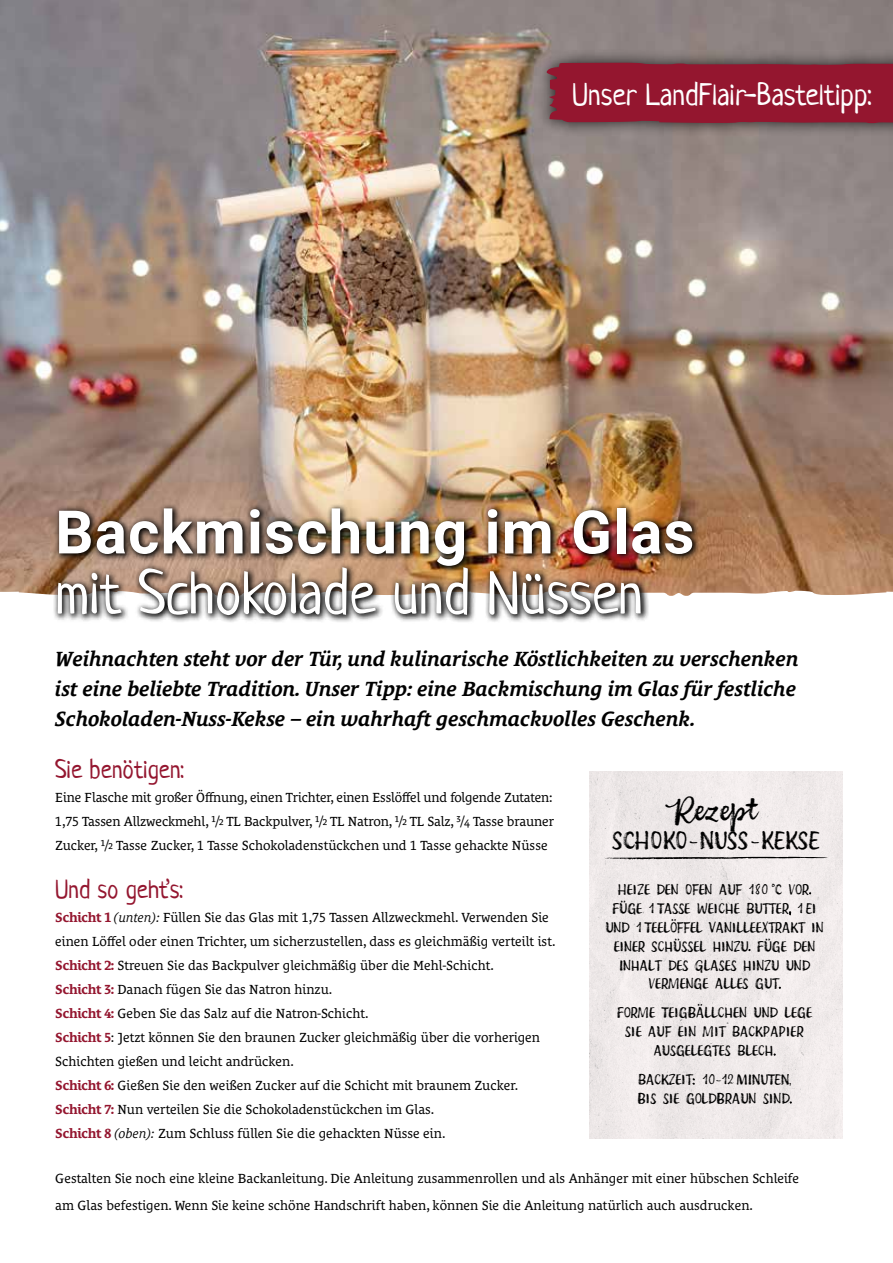
<style>
.page{position:relative;width:893px;height:1263px;background:#fff}
.page>*{position:absolute;margin:0;border:0;box-sizing:border-box;transform-origin:0 0}
.t1{font:60px "Neucha";color:#fff}
.t2{font:700 60px "Roboto";letter-spacing:.02em;color:#fff}
.t3{font:39.15px "Brushberry Sans One";color:#000}
.t4{font:30.6px "Neucha";color:#fff}
.t5{font:25.5px "Neucha";color:#94162f}
.t6{font:24.3px "Brushberry Script";color:#000}
.t7{font:22.95px/18.9px "Brushberry Sans One";letter-spacing:-.01em;color:#000;text-align:center}
.t8{font:italic 700 21px/30px "Le Monde Courrier Std";letter-spacing:-.01em;color:#000;text-align:justify}
.t9{font:13.5px/24px "Le Monde Courrier Std";color:#000}
.s1{font-size:12px}
.s2{font-weight:700;color:#94162f}
.s3{font-style:italic}
</style>
<div class="page">
<img style="left:0;top:0;width:893px;height:595px">
<div style="left:534px;top:48px;width:359px;height:90px;background:#000;opacity:.75"></div>
<svg style="left:546px;top:63px;width:347px;height:61px;background:#901a31"></svg>
<div style="left:590px;top:771px;width:252px;height:367px;background:#efeaea"></div>
<svg style="left:605px;top:857px;width:223px;height:2px"></svg>
<img style="left:52px;top:503px;width:649px;height:119px">
<h3 class="t4" style="left:572px;top:76px;width:301px">Unser LandFlair-Basteltipp:</h3>
<h1 class="t2" style="left:55px;top:490px;width:641px">Backmischung im Glas</h1>
<h1 class="t1" style="left:55px;top:556px;width:589px">mit Schokolade und Nüssen</h1>
<h3 class="t8" style="left:55px;top:643px;width:745px">Weihnachten steht vor der Tür, und kulinarische Köstlichkeiten zu verschenken ist eine beliebte Tradition. Unser Tipp: eine Backmischung im Glas für festliche Schokoladen-Nuss-Kekse – ein wahrhaft geschmackvolles Geschenk.</h3>
<h3 class="t5" style="left:55px;top:754px;width:130px">Sie benötigen:</h3>
<p class="t9" style="left:55px;top:785px;width:500px;text-align:justify">Eine Flasche mit großer Öffnung, einen Trichter, einen Esslöffel und folgende Zutaten:<br>1,75 Tassen Allzweckmehl, ¹/² TL Backpulver, ¹/² TL Natron, ¹/² TL Salz, ³/<span class="s1">4</span> Tasse brauner Zucker, ¹/² Tasse Zucker, 1 Tasse Schokoladenstückchen und 1 Tasse gehackte Nüsse</p>
<h3 class="t5" style="left:55px;top:873px;width:129px">Und so geht’s:</h3>
<p class="t9" style="left:55px;top:905px;width:502px"><span class="s2">Schicht 1</span> <span class="s3">(unten):</span> Füllen Sie das Glas mit 1,75 Tassen Allzweckmehl. Verwenden Sie einen Löffel oder einen Trichter, um sicherzustellen, dass es gleichmäßig verteilt ist.<br><span class="s2">Schicht 2:</span> Streuen Sie das Backpulver gleichmäßig über die Mehl-Schicht.<br><span class="s2">Schicht 3:</span> Danach fügen Sie das Natron hinzu.<br><span class="s2">Schicht 4:</span> Geben Sie das Salz auf die Natron-Schicht.<br><span class="s2">Schicht 5</span>: Jetzt können Sie den braunen Zucker gleichmäßig über die vorherigen Schichten gießen und leicht andrücken.<br><span class="s2">Schicht 6:</span> Gießen Sie den weißen Zucker auf die Schicht mit braunem Zucker.<br><span class="s2">Schicht 7:</span> Nun verteilen Sie die Schokoladenstückchen im Glas.<br><span class="s2">Schicht 8</span> <span class="s3">(oben):</span> Zum Schluss füllen Sie die gehackten Nüsse ein.</p>
<p class="t9" style="left:55px;top:1165px;width:745px;line-height:26.2px">Gestalten Sie noch eine kleine Backanleitung. Die Anleitung zusammenrollen und als Anhänger mit einer hübschen Schleife am Glas befestigen. Wenn Sie keine schöne Handschrift haben, können Sie die Anleitung natürlich auch ausdrucken.</p>
<h3 class="t6" style="left:665px;top:796px;width:95px">Rezept</h3>
<h2 class="t3" style="left:613px;top:823px;width:208px">SCHOKO-NUSS-KEKSE</h2>
<h3 class="t7" style="left:605px;top:880px;width:220px">Heize den Ofen auf 180°C vor.<br>Füge 1Tasse weiche Butter, 1Ei und 1Teelöffel Vanilleextrakt in einer Schüssel hinzu. Füge den<br>Inhalt des Glases hinzu und vermenge alles gut.</h3>
<h3 class="t7" style="left:617px;top:1004px;width:196px">Forme Teigbällchen und lege sie auf ein mit Backpapier ausgelegtes Blech.</h3>
<h3 class="t7" style="left:638px;top:1070px;width:156px;text-align:left">Backzeit: 10-12MINUTEN, bis sie goldbraun sind.</h3>
</div>
